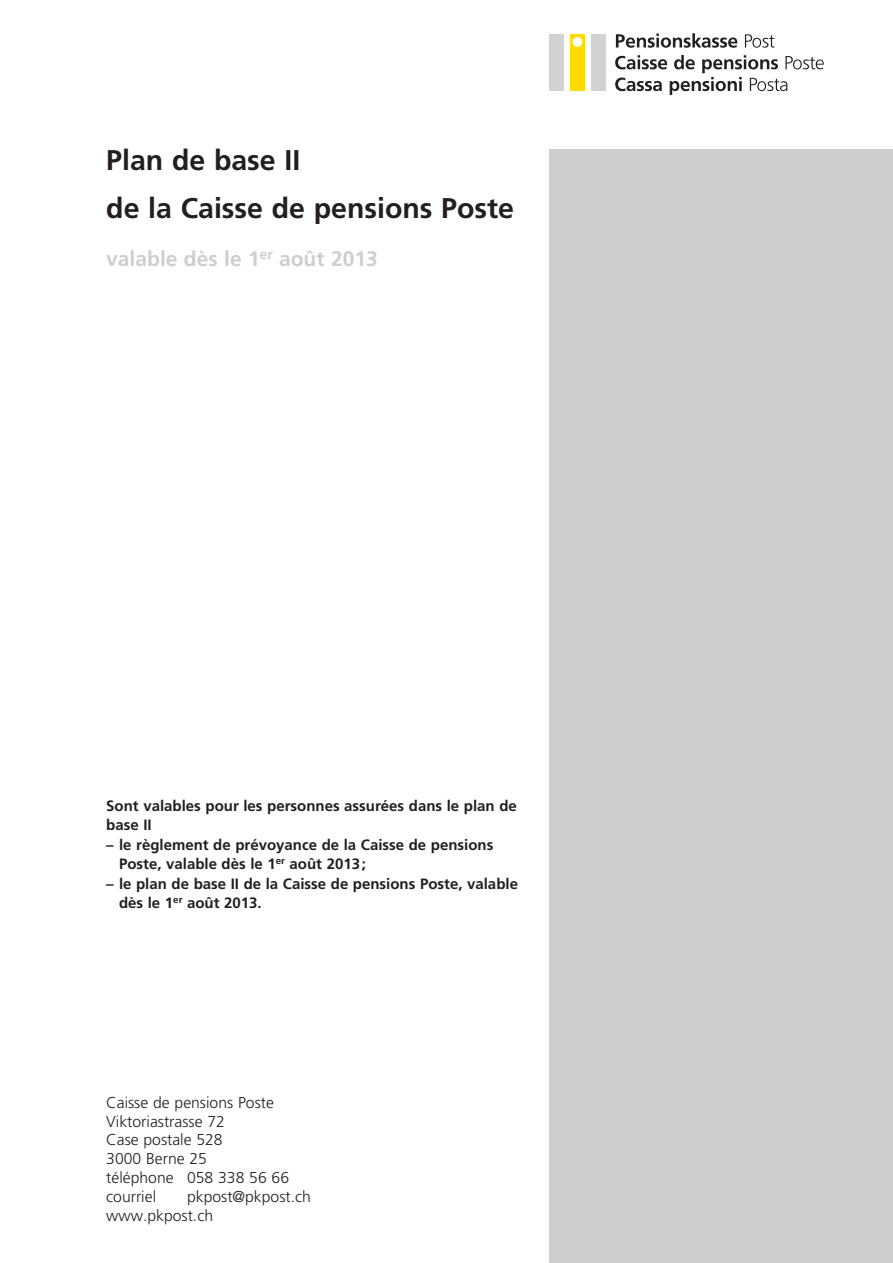
<style>
.page{position:relative;width:893px;height:1263px;background:#fff}
.page>*{position:absolute;margin:0;border:0;box-sizing:border-box;transform-origin:0 0}
.t1{font:700 28.5px/48px "Frutiger";color:#231f20}
.t2{font:700 21px "Frutiger";color:#cdced0}
.t3{font:300 15.75px/18.9px "Frutiger";color:#231f20}
.t4{font:700 15px/19.5px "Frutiger";color:#231f20}
</style>
<div class="page">
<div style="left:549px;top:149px;width:344px;height:1114px;background:#cdced0"></div>
<div style="left:570px;top:34px;width:15px;height:57px;background:#ffdc01"></div>
<div style="left:591px;top:34px;width:14px;height:57px;background:#d1d2d4"></div>
<div style="left:549px;top:34px;width:15px;height:57px;background:#d1d2d4"></div>
<div style="left:572px;top:37px;width:10px;height:10px;background:#fff;border-radius:50%"></div>
<svg style="left:616px;top:33px;width:121px;height:15px"></svg>
<svg style="left:745px;top:34px;width:29px;height:14px"></svg>
<svg style="left:615px;top:55px;width:209px;height:40px"></svg>
<h1 class="t1" style="left:106px;top:136px;width:409px">Plan de base II<br>de la Caisse de pensions Poste</h1>
<h2 class="t2" style="left:106px;top:247px;width:273px">valable dès le 1<sup>er</sup> août 2013</h2>
<p class="t4" style="left:106px;top:796px;width:412px">Sont valables pour les personnes assurées dans le plan de base II</p>
<p class="t4" style="left:119px;top:835px;width:376px;text-indent:-13px">– le règlement de prévoyance de la Caisse de pensions<br>Poste, valable dès le 1<sup>er</sup> août 2013 ;</p>
<p class="t4" style="left:119px;top:874px;width:400px;text-indent:-13px">– le plan de base II de la Caisse de pensions Poste, valable dès le 1<sup>er</sup> août 2013.</p>
<p class="t3" style="left:106px;top:1093px;width:184px">Caisse de pensions Poste<br>Viktoriastrasse 72<br>Case postale 528<br>3000 Berne 25<br>téléphone 058 338 56 66 courriel</p>
<p class="t3" style="left:106px;top:1187px;width:206px;text-indent:81px">pkpost@pkpost.ch www.pkpost.ch</p>
</div>
